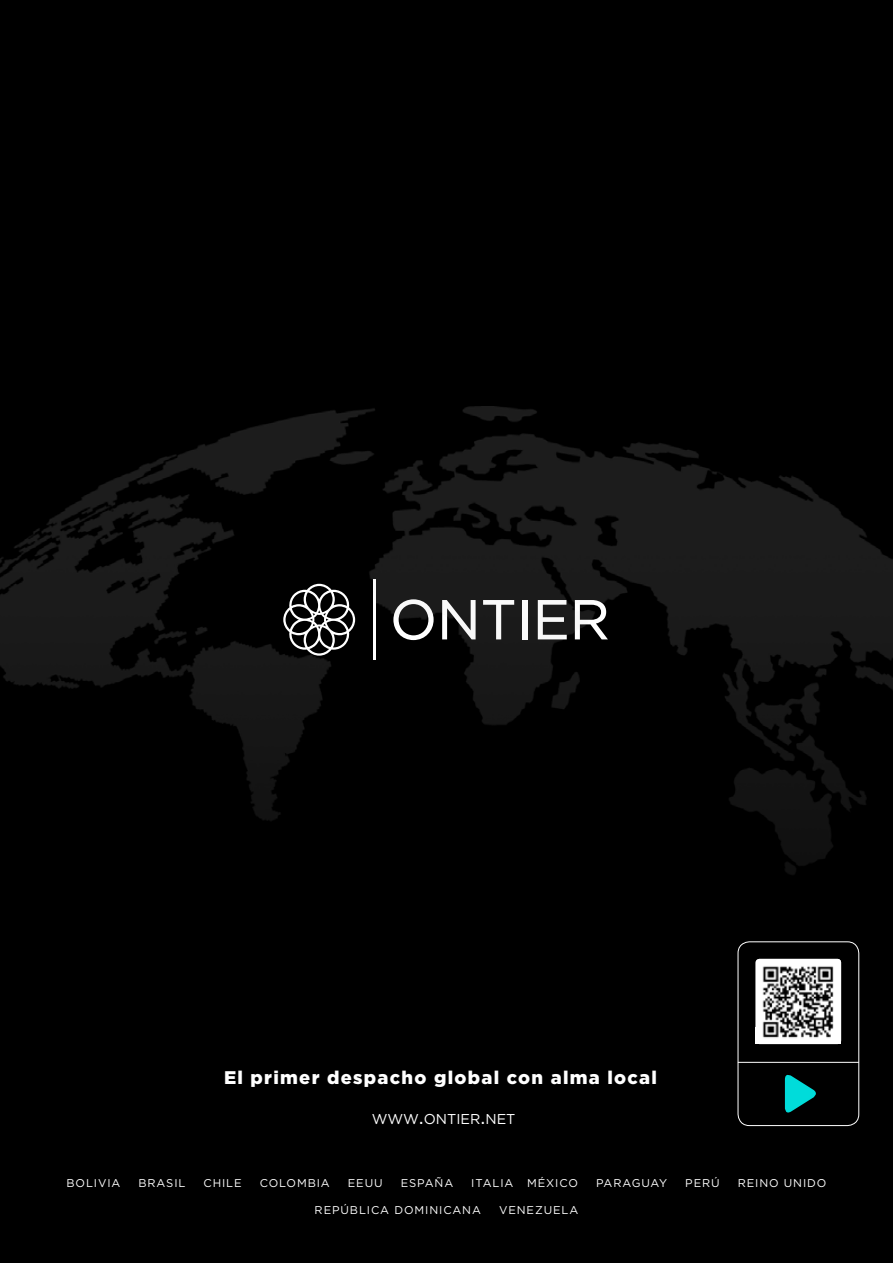
<style>
.page{position:relative;width:893px;height:1263px;background:#000}
.page>*{position:absolute;margin:0;border:0;box-sizing:border-box;transform-origin:0 0}
.t1{font:900 18.3px "Gotham";letter-spacing:.07em;color:#fff}
.t2{font:14.25px "Gotham";color:#fff}
.t3{font:11.25px "Gotham";letter-spacing:.08em;color:#fff}
.t4{font:11.25px "Gotham";letter-spacing:.055em;color:#fff}
.s1{font-size:20.4px}
</style>
<div class="page">
<div style="left:738px;top:942px;width:121px;height:184px;border:1px solid #fff;border-radius:11px"></div>
<hr style="left:738px;top:1062px;width:121px;height:1px;background:#fff">
<svg style="left:785px;top:1074px;width:31px;height:39px"></svg>
<img style="left:756px;top:959px;width:85px;height:85px">
<img style="left:0;top:407px;width:893px;height:468px">
<h1 class="t1" style="left:224px;top:1065px;width:434px">El primer despacho global con alma local</h1>
<p class="t2" style="left:372px;top:1111px;width:63px">WWW<span class="s1">.</span>ONTIER</p>
<p class="t2" style="left:480px;top:1111px;width:16px"><span class="s1">.</span>NET</p>
<p class="t3" style="left:66px;top:1177px;width:55px">BOLIVIA</p>
<p class="t3" style="left:138px;top:1177px;width:49px">BRASIL</p>
<p class="t3" style="left:203px;top:1177px;width:40px">CHILE</p>
<p class="t3" style="left:260px;top:1177px;width:72px">COLOMBIA</p>
<p class="t3" style="left:348px;top:1177px;width:36px">EEUU</p>
<p class="t3" style="left:401px;top:1177px;width:54px">ESPAÑA</p>
<p class="t3" style="left:471px;top:1177px;width:108px">ITALIA MÉXICO</p>
<p class="t4" style="left:596px;top:1177px;width:73px">PARAGUAY</p>
<p class="t3" style="left:685px;top:1177px;width:36px">PERÚ</p>
<p class="t3" style="left:738px;top:1177px;width:90px">REINO UNIDO</p>
<p class="t3" style="left:315px;top:1204px;width:168px">REPÚBLICA DOMINICANA</p>
<p class="t3" style="left:499px;top:1204px;width:81px">VENEZUELA</p>
</div>
